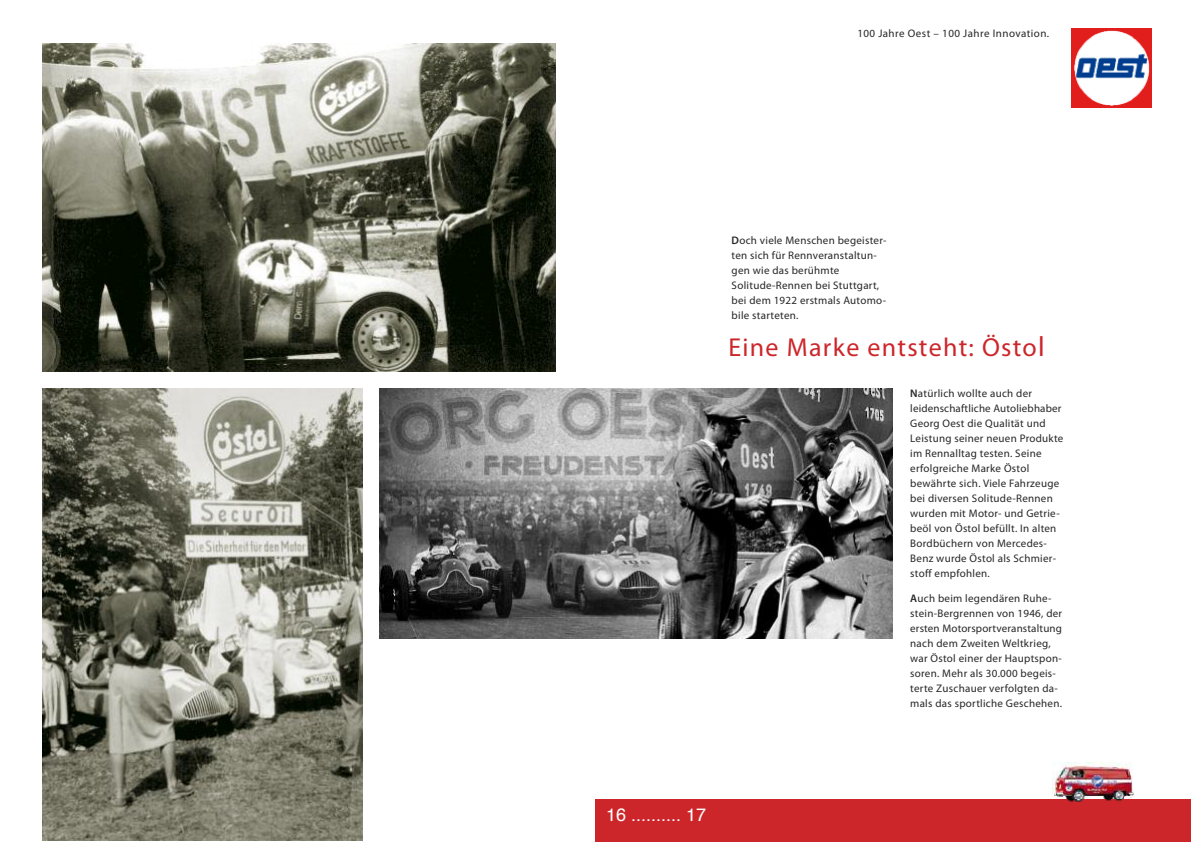
<style>
.page{position:relative;width:1191px;height:842px;background:#fff}
.page>*{position:absolute;margin:0;border:0;box-sizing:border-box;transform-origin:0 0}
.t1{font:26px "Myriad Pro";letter-spacing:.05em;color:#cc262b}
.t2{font:18px "Helvetica";color:#fff}
.t3{font:11px/15px "Myriad Pro";letter-spacing:.025em;color:#272627}
.s1{font-weight:600}
.s2{font-size:28px}
</style>
<div class="page">
<img style="left:43px;top:44px;width:513px;height:327px">
<img style="left:380px;top:389px;width:512px;height:250px">
<div style="left:595px;top:799px;width:596px;height:43px;background:#cc262b"></div>
<img style="left:43px;top:389px;width:319px;height:451px">
<img style="left:1052px;top:763px;width:82px;height:39px">
<img style="left:1071px;top:28px;width:80px;height:80px">
<p class="t3" style="left:857px;top:26px;width:193px">100 Jahre Oest – 100 Jahre Innovation.</p>
<p class="t3" style="left:731px;top:233px;width:156px"><span class="s1">D</span>och viele Menschen begeister&shy;ten sich für Rennveranstaltun&shy;gen wie das berühmte<br>Solitude-Rennen bei Stuttgart, bei dem 1922 erstmals Automo&shy;bile starteten.</p>
<h1 class="t1" style="left:728px;top:338px;width:318px">Eine Marke entsteht: Östo<span class="s2">l</span></h1>
<p class="t3" style="left:910px;top:386px;width:155px"><span class="s1">N</span>atürlich wollte auch der leidenschaftliche Autoliebhaber<br>Georg Oest die Qualität und<br>Leistung seiner neuen Produkte im Rennalltag testen. Seine erfolgreiche Marke Östol bewährte sich. Viele Fahrzeuge bei diversen Solitude-Rennen wurden mit Motor- und Getrie&shy;beöl von Östol befüllt. In alten<br>Bordbüchern von Mercedes-<br>Benz wurde Östol als Schmier&shy;stoff empfohlen.</p>
<p class="t3" style="left:910px;top:591px;width:153px"><span class="s1">A</span>uch beim legendären Ruhe&shy;stein-Bergrennen von 1946, der ersten Motorsportveranstaltung nach dem Zweiten Weltkrieg, war Östol einer der Hauptspon&shy;soren. Mehr als 30.000 begeis&shy;terte Zuschauer verfolgten da&shy;mals das sportliche Geschehen.</p>
<h2 class="t2" style="left:606px;top:808px;width:102px">16 .......... 17</h2>
</div>
